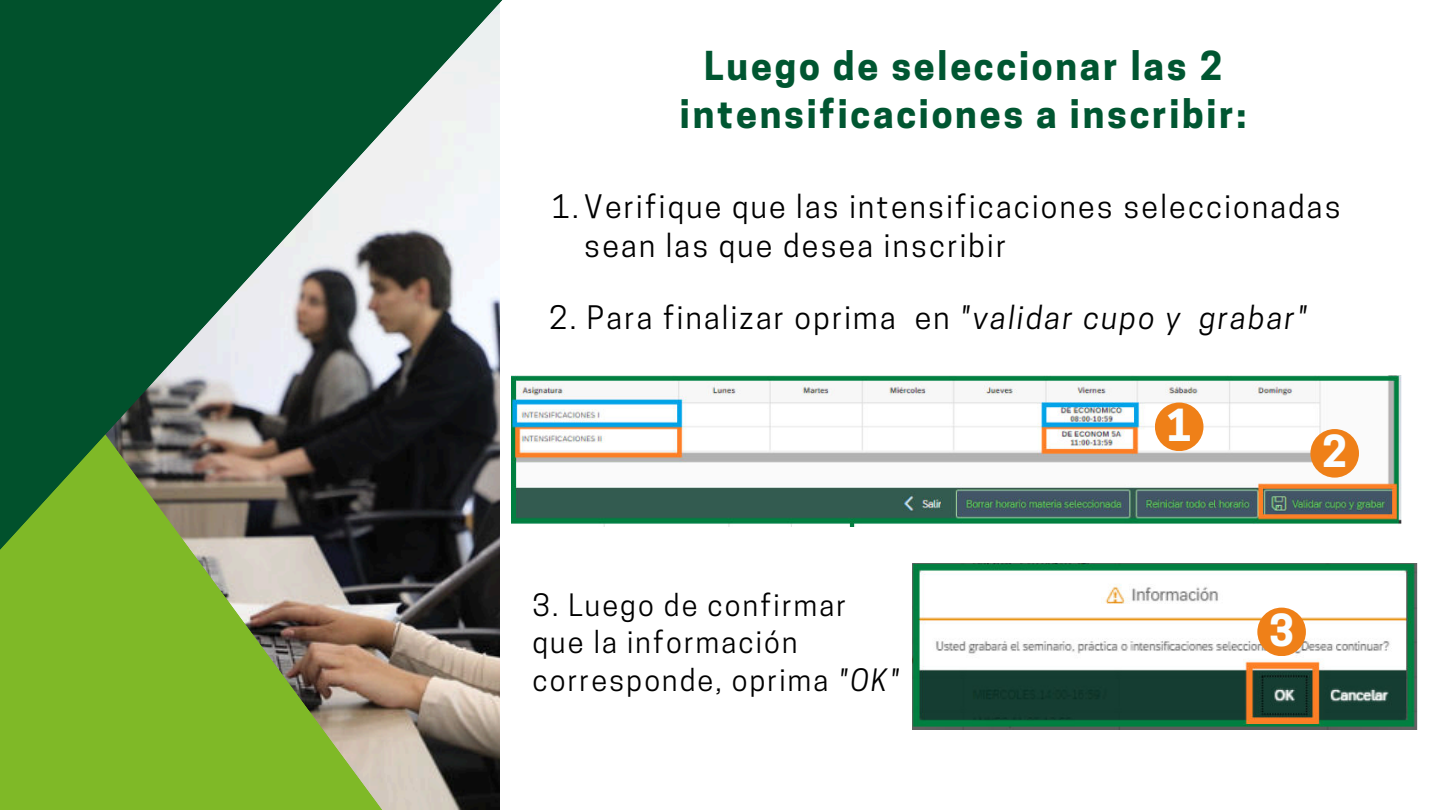
<style>
.page{position:relative;width:1440px;height:810px;background:#fff}
.page>*{position:absolute;margin:0;border:0;box-sizing:border-box;transform-origin:0 0}
.t1{font:700 41.4px "Cooper Hewitt";color:#fafeff}
.t2{font:700 37.4px/48px "Cooper Hewitt";letter-spacing:.075em;color:#005631;text-align:center}
.t3{font:30.4px/39px "Cooper Hewitt";letter-spacing:.075em;color:#000}
.t4{font:29px/37.5px "Cooper Hewitt";letter-spacing:.075em;color:#000}
.s1{font-style:italic}
</style>
<div class="page">
<img style="left:401px;top:678px;width:98px;height:132px">
<svg style="left:0;top:678px;width:401px;height:132px;background:#86b438"></svg>
<svg style="left:0;top:0;width:512px;height:678px;background:#527755"></svg>
<img style="left:512px;top:376px;width:890px;height:150px">
<div style="left:1155px;top:403px;width:48px;height:48px;background:#ef8018;border-radius:50%"></div>
<div style="left:1310px;top:429px;width:49px;height:49px;background:#ef8018;border-radius:50%"></div>
<img style="left:912px;top:563px;width:506px;height:166px">
<div style="left:1257px;top:608px;width:49px;height:48px;background:#ef8018;border-radius:50%"></div>
<p class="t2" style="left:680px;top:42px;width:568px">Luego de seleccionar las 2 intensificaciones a inscribir:</p>
<p class="t3" style="left:584px;top:187px;width:758px;text-indent:-32px">1.Verifique que las intensificaciones seleccionadas sean las que desea inscribir</p>
<p class="t3" style="left:549px;top:298px;width:760px">2. Para finalizar oprima en <span class="s1">"validar cupo y grabar"</span></p>
<h1 class="t1" style="left:1167px;top:401px;width:26px">1</h1>
<h1 class="t1" style="left:1322px;top:427px;width:26px">2</h1>
<p class="t4" style="left:532px;top:586px;width:369px">3. Luego de confirmar que la información corresponde, oprima <span class="s1">"OK"</span></p>
<h1 class="t1" style="left:1269px;top:606px;width:26px">3</h1>
</div>
